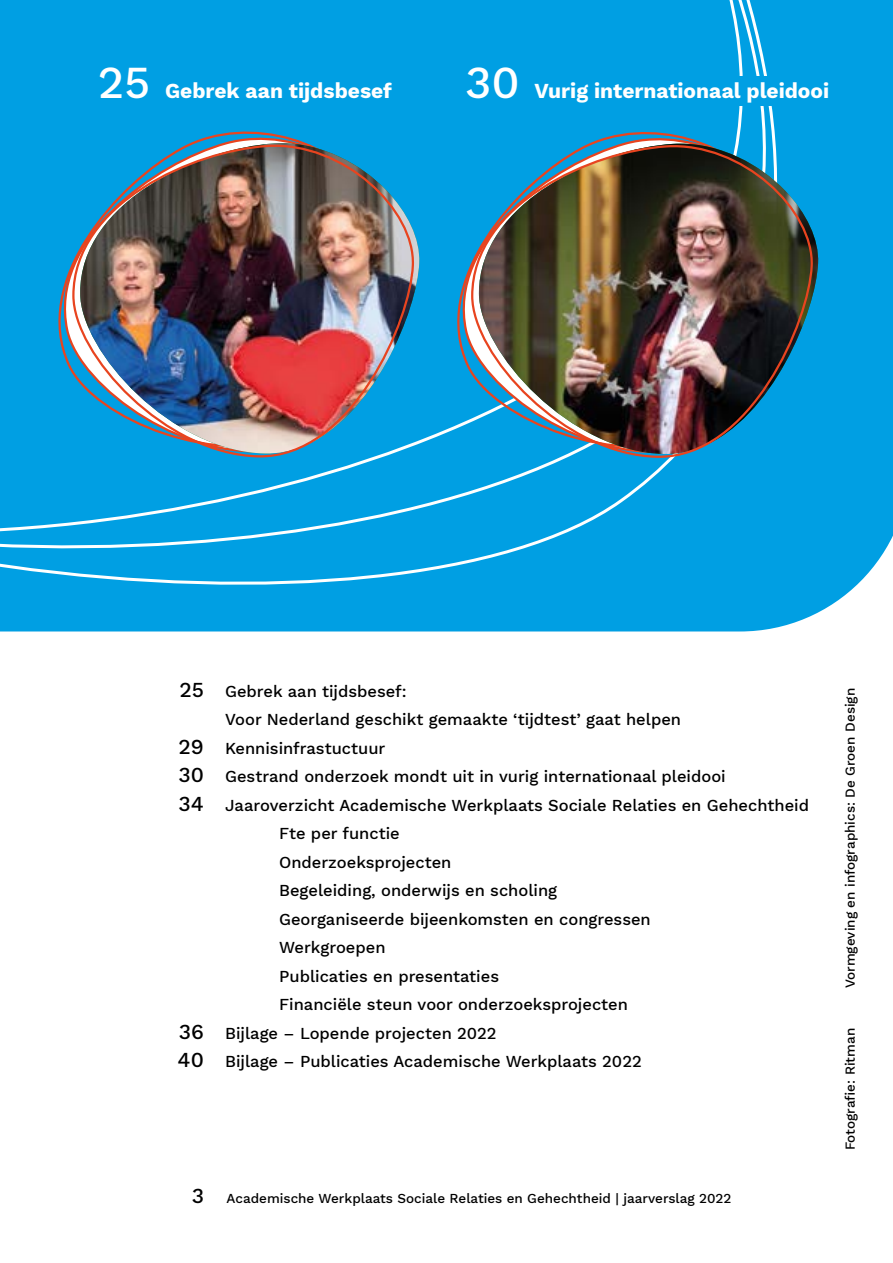
<style>
.page{position:relative;width:893px;height:1263px;background:#fff}
.page>*{position:absolute;margin:0;border:0;box-sizing:border-box;transform-origin:0 0}
.t1{font:700 21px "Work Sans";color:#fff}
.t2{font:500 16.5px "Work Sans";color:#000}
.t3{font:500 13.5px "Work Sans";color:#000}
.s1{font-weight:500;font-size:45px}
.s2{font-size:21px}
</style>
<div class="page">
<div style="left:0;top:0;width:893px;height:632px;background:#009fe3"></div>
<div style="left:724px;top:77px;width:169px;height:29px;background:#009fe3"></div>
<svg style="left:429px;top:112px;width:362px;height:359px;background:#0d9fde"></svg>
<div style="left:30px;top:112px;width:363px;height:359px;background:#009fe3"></div>
<img style="left:71px;top:141px;width:347px;height:319px">
<img style="left:470px;top:142px;width:346px;height:319px">
<p class="t1" style="left:98px;top:75px;width:296px"><span class="s1">25</span> Gebrek aan tijdsbesef</p>
<p class="t1" style="left:465px;top:75px;width:366px"><span class="s1">30</span> Vurig internationaal pleidooi</p>
<p class="t2" style="left:179px;top:679px;width:229px"><span class="s2">25</span> Gebrek aan tijdsbesef:</p>
<p class="t2" style="left:225px;top:707px;width:457px">Voor Nederland geschikt gemaakte ‘tijdtest’ gaat helpen</p>
<p class="t2" style="left:179px;top:736px;width:208px"><span class="s2">29</span> Kennisinfrastuctuur</p>
<p class="t2" style="left:178px;top:764px;width:549px"><span class="s2">30</span> Gestrand onderzoek mondt uit in vurig internationaal pleidooi</p>
<p class="t2" style="left:179px;top:793px;width:632px"><span class="s2">34</span> Jaaroverzicht Academische Werkplaats Sociale Relaties en Gehechtheid</p>
<p class="t2" style="left:279px;top:821px;width:122px">Fte per functie</p>
<p class="t2" style="left:279px;top:850px;width:174px">Onderzoeksprojecten</p>
<p class="t2" style="left:279px;top:878px;width:280px">Begeleiding, onderwijs en scholing</p>
<p class="t2" style="left:279px;top:907px;width:373px">Georganiseerde bijeenkomsten en congressen</p>
<p class="t2" style="left:279px;top:935px;width:108px">Werkgroepen</p>
<p class="t2" style="left:279px;top:964px;width:221px">Publicaties en presentaties</p>
<p class="t2" style="left:279px;top:992px;width:350px">Financiële steun voor onderzoeksprojecten</p>
<p class="t2" style="left:179px;top:1021px;width:319px"><span class="s2">36</span> Bijlage – Lopende projecten 2022</p>
<p class="t2" style="left:178px;top:1049px;width:466px"><span class="s2">40</span> Bijlage – Publicaties Academische Werkplaats 2022</p>
<p class="t3" style="left:192px;top:1188px;width:541px"><span class="s2">3</span> Academische Werkplaats Sociale Relaties en Gehechtheid | jaarverslag 2022</p>
<p class="t3" style="left:840px;top:988px;width:302px;rotate:-90deg">Vormgeving en infographics: De Groen Design</p>
<p class="t3" style="left:840px;top:1150px;width:124px;rotate:-90deg">Fotografie: Ritman</p>
</div>
